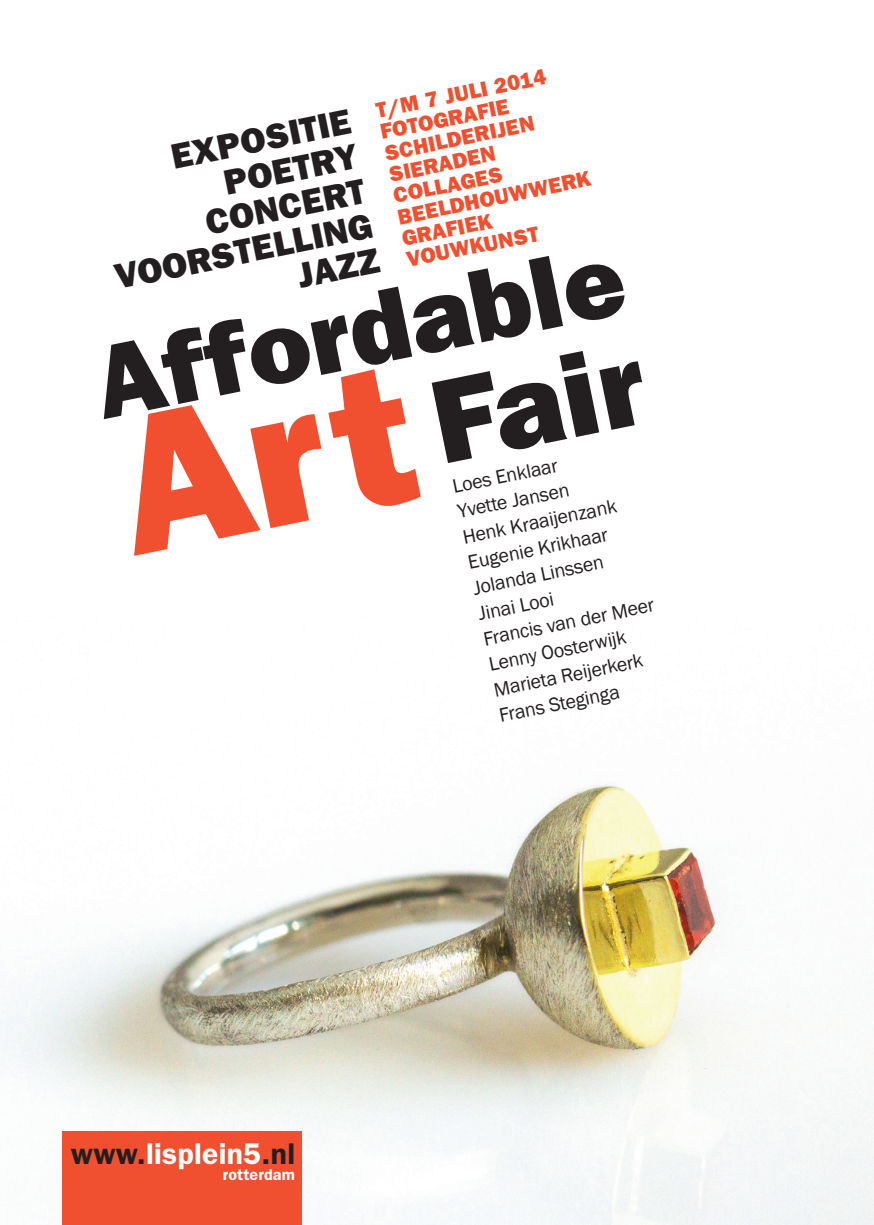
<style>
.page{position:relative;width:874px;height:1225px;background:#fff}
.page>*{position:absolute;margin:0;border:0;box-sizing:border-box;transform-origin:0 0}
.t1{font:119.2px "ITC Franklin Gothic Std Hvy";color:#231f20}
.t2{font:104px "ITC Franklin Gothic Std Hvy";color:#231f20}
.t3{font:35.6px/35.6px "ITC Franklin Gothic Std Hvy";color:#231f20;text-align:right}
.t4{font:600 30px "ITC Franklin Gothic Std";letter-spacing:.01em;color:#fff}
.t5{font:21.8px/21.8px "ITC Franklin Gothic Std Hvy";color:#f0502f}
.t6{font:20px/26px "Franklin Gothic";color:#231f20}
.t7{font:600 16px "ITC Franklin Gothic Std";letter-spacing:.01em;color:#fff}
.s1{color:#231f20}
</style>
<div class="page">
<img style="left:0;top:784px;width:873px;height:441px">
<div style="left:62px;top:1131px;width:239px;height:94px;background:#f0502f"></div>
<p class="t5" style="left:374px;top:99px;width:199px;rotate:-11deg">t/m 7 juli 2014 fotograf ie schilderijen sieraden collages beeldhouwwerk graf iek vouwkunst</p>
<h3 class="t3" style="left:89px;top:157px;width:264px;rotate:-12deg">expositie poetry concert voorstelling jazz</h3>
<h2 class="t2" style="left:84px;top:322px;width:539px;rotate:-11deg">Affordable</h2>
<h1 class="t1" style="left:420px;top:354px;width:251px;rotate:-11deg">Fair</h1>
<p class="t6" style="left:448px;top:475px;width:176px;rotate:-12deg">Loes Enklaar<br>Yvette Jansen<br>Henk Kraaijenzank<br>Eugenie Krikhaar<br>Jolanda Linssen<br>Jinai Looi<br>Francis van der Meer<br>Lenny Oosterwijk<br>Marieta Reijerkerk<br>Frans Steginga</p>
<h3 class="t4" style="left:71px;top:1135px;width:226px"><span class="s1">www.</span>lisplein5<span class="s1">.nl</span></h3>
<p class="t7" style="left:223px;top:1164px;width:73px">rotterdam</p>
</div>
